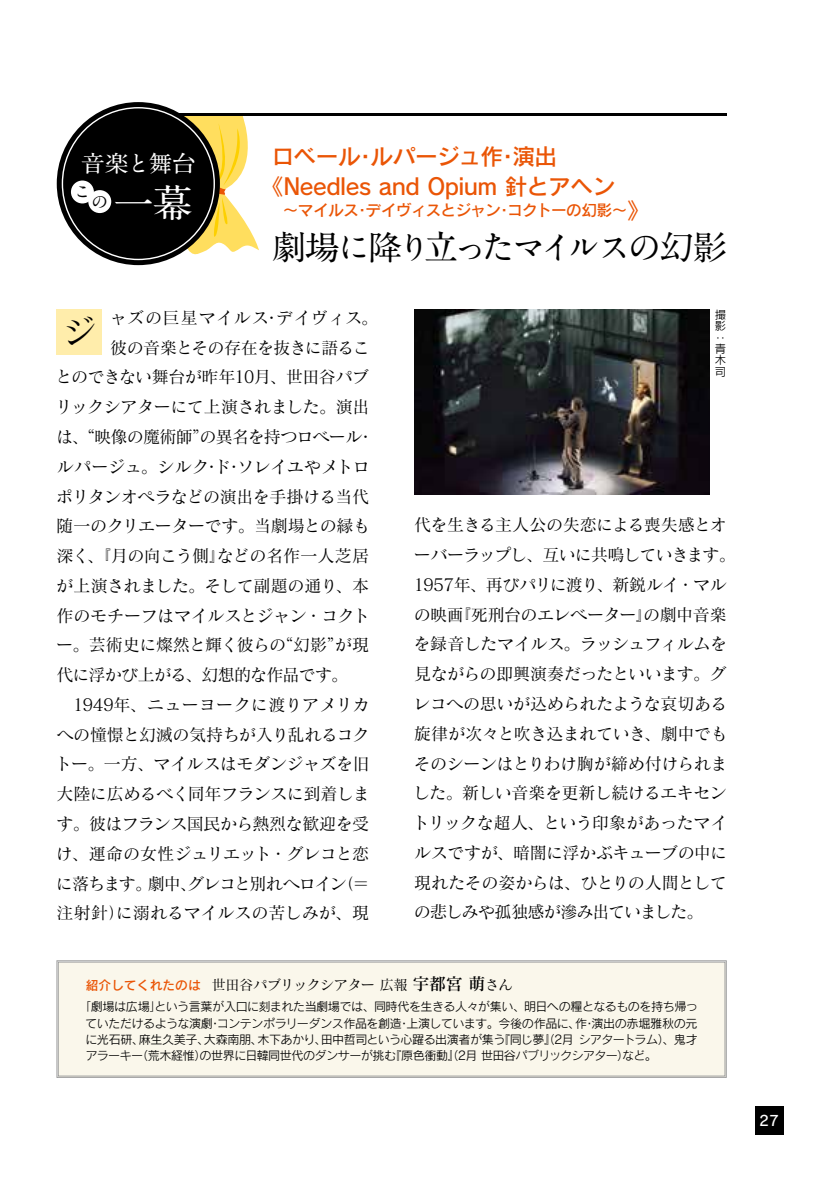
<style>
.page{position:relative;width:840px;height:1191px;background:#fff}
.page>*{position:absolute;margin:0;border:0;box-sizing:border-box;transform-origin:0 0}
.t1{font:700 37.8px "A1 Mincho Std";color:#fff;scale:1.05 1}
.t2{font:34px "Matisse Pro M";color:#000}
.t3{font:700 33.6px "A1 Mincho Std";letter-spacing:-.11em;color:#000}
.t4{font:700 22.8px "A1 Mincho Std";letter-spacing:-.065em;color:#fff;scale:1.05 1}
.t5{font:22.6px/29.8px "Rodin Pro DB";letter-spacing:-.025em;color:#ea5506}
.t6{font:17px/29.8px "Matisse Pro M";letter-spacing:-.03em;color:#000}
.t7{font:17px "Matisse Pro M";letter-spacing:-.06em;color:#000}
.t8{font:17px "Matisse Pro M";letter-spacing:-.05em;color:#000}
.t9{font:17px/29.8px "Matisse Pro M";letter-spacing:-.01em;color:#000}
.t10{font:17px "Matisse Pro M";letter-spacing:-.005em;color:#000}
.t11{font:17px/29.8px "Matisse Pro M";letter-spacing:.01em;color:#000}
.t12{font:17px "Matisse Pro M";letter-spacing:.045em;color:#000}
.t13{font:17px "Matisse Pro M";letter-spacing:.005em;color:#000}
.t14{font:17px "Matisse Pro DB";color:#000}
.t15{font:700 16.4px "A1 Mincho Std";color:#000;scale:1.05 1}
.t16{font:15.6px "Rodin Pro DB";letter-spacing:-.03em;color:#ea5506}
.t17{font:14.2px "Matisse Pro M";letter-spacing:-.04em;color:#000}
.t18{font:14.2px "Rodin Pro DB";color:#fff}
.t19{font:12.8px "Rodin Pro DB";color:#ea5506}
.t20{font:12px/16.2px "Rodin Pro M";letter-spacing:-.04em;color:#000}
.t21{font:11.4px/11.4px "Rodin Pro M";color:#000;text-align:justify}
.s1{font-family:"Matisse Pro DB";font-size:17px}
</style>
<div class="page">
<div style="left:754px;top:1106px;width:28px;height:28px;background:#000"></div>
<svg style="left:168px;top:116px;width:91px;height:144px"></svg>
<hr style="left:176px;top:113px;width:550px;height:3px;background:#000">
<img style="left:414px;top:309px;width:295px;height:185px">
<div style="left:57px;top:960px;width:669px;height:117px;background:#faf7eb"></div>
<div style="left:58px;top:961px;width:667px;height:115px;border:1px solid #9fa0a0"></div>
<div style="left:57px;top:309px;width:45px;height:46px;background:#ffedab"></div>
<div style="left:57px;top:102px;width:163px;height:163px;background:#000;border-radius:50%"></div>
<div style="left:71px;top:180px;width:23px;height:23px;background:#fff;border-radius:50%"></div>
<div style="left:88px;top:190px;width:23px;height:23px;background:#fff;border-radius:50%"></div>
<h3 class="t4" style="left:81px;top:145px;width:111px">音楽と舞台</h3>
<h1 class="t1" style="left:114px;top:172px;width:76px">一幕</h1>
<p class="t15" style="left:74px;top:179px;width:18px">こ</p>
<p class="t15" style="left:91px;top:188px;width:18px">の</p>
<h3 class="t5" style="left:271px;top:141px;width:287px">ロベールルパージュ作演出</h3>
<h3 class="t5" style="left:261px;top:141px;width:355px;text-indent:93px">・<br>《Needles and Opium 針とアヘン</h3>
<h3 class="t5" style="left:496px;top:141px;width:24px">・</h3>
<h3 class="t5" style="left:626px;top:195px;width:24px">《</h3>
<p class="t16" style="left:283px;top:200px;width:346px">〜マイルスデイヴィスとジャンコクトーの幻影〜</p>
<p class="t16" style="left:354px;top:200px;width:17px">・</p>
<h3 class="t3" style="left:272px;top:220px;width:456px">劇場に降り立ったマイルスの幻影</h3>
<p class="t16" style="left:496px;top:200px;width:17px">・</p>
<p class="t12" style="left:110px;top:307px;width:270px">ャズの巨星マイルスデイヴィス。</p>
<p class="t6" style="left:263px;top:302px;width:19px">・</p>
<p class="t6" style="left:110px;top:332px;width:261px">彼の音楽とその存在を抜きに語るこ</p>
<p class="t6" style="left:56px;top:362px;width:314px">とのできない舞台が昨年10月、世田谷パブ</p>
<p class="t6" style="left:55px;top:391px;width:315px">リックシアターにて上演されました。演出</p>
<p class="t6" style="left:357px;top:421px;width:19px">・</p>
<h2 class="t2" style="left:62px;top:310px;width:36px">ジ</h2>
<p class="t6" style="left:56px;top:421px;width:307px">は、“映像の魔術師の異名を持つロベール</p>
<p class="t11" style="left:56px;top:421px;width:314px;text-indent:136px">”<br>ルパージュ。シルクドソレイユやメトロ</p>
<p class="t6" style="left:203px;top:451px;width:41px">・・</p>
<p class="t6" style="left:56px;top:481px;width:314px">ポリタンオペラなどの演出を手掛ける当代</p>
<p class="t6" style="left:56px;top:510px;width:315px">随一のクリエーターです。当劇場との縁も</p>
<p class="t13" style="left:217px;top:545px;width:154px">などの名作一人芝居</p>
<p class="t8" style="left:56px;top:545px;width:171px">深く、『月の向こう側』</p>
<p class="t6" style="left:56px;top:570px;width:314px">が上演されました。そして副題の通り、本</p>
<p class="t6" style="left:56px;top:600px;width:315px">作のモチーフはマイルスとジャン・コクト</p>
<p class="t6" style="left:335px;top:629px;width:36px">が現</p>
<p class="t6" style="left:56px;top:629px;width:231px">ー。芸術史に燦然と輝く彼らの</p>
<p class="t8" style="left:56px;top:664px;width:293px">代に浮かび上がる、幻想的な作品です。</p>
<p class="t10" style="left:57px;top:694px;width:314px">　1949年、ニューヨークに渡りアメリカ</p>
<p class="t6" style="left:56px;top:719px;width:314px">への憧憬と幻滅の気持ちが入り乱れるコク</p>
<p class="t6" style="left:55px;top:749px;width:315px">トー。一方、マイルスはモダンジャズを旧</p>
<p class="t6" style="left:56px;top:778px;width:315px">大陸に広めるべく同年フランスに到着しま</p>
<p class="t6" style="left:56px;top:808px;width:314px">す。彼はフランス国民から熱烈な歓迎を受</p>
<p class="t6" style="left:56px;top:838px;width:314px">け、運命の女性ジュリエット・グレコと恋</p>
<p class="t6" style="left:336px;top:868px;width:34px">)=</p>
<p class="t6" style="left:276px;top:629px;width:69px">“幻影”</p>
<p class="t9" style="left:116px;top:868px;width:254px;text-indent:-60px">に落ちます。<br>に溺れるマイルスの苦しみが、現</p>
<p class="t7" style="left:148px;top:872px;width:200px">劇中グレコと別れヘロイン</p>
<p class="t6" style="left:180px;top:868px;width:19px">、</p>
<p class="t6" style="left:56px;top:897px;width:71px">注射針）</p>
<p class="t21" style="left:714px;top:309px;width:12px">撮影</p>
<p class="t21" style="left:714px;top:331px;width:10px">：</p>
<p class="t21" style="left:714px;top:343px;width:12px">青木司</p>
<p class="t6" style="left:414px;top:509px;width:314px">代を生きる主人公の失恋による喪失感とオ</p>
<p class="t7" style="left:413px;top:544px;width:323px">ーバーラップし、互いに共鳴していきます。</p>
<p class="t6" style="left:413px;top:569px;width:314px">1957年、再びパリに渡り、新鋭ルイ・マル</p>
<p class="t6" style="left:453px;top:599px;width:274px">『死刑台のエレベーターの劇中音楽</p>
<p class="t6" style="left:412px;top:599px;width:316px">の映画<br>を録音したマイルス。ラッシュフィルムを見ながらの即興演奏だったといいます。グレコへの思いが込められたような哀切ある旋律が次々と吹き込まれていき、劇中でもそのシーンはとりわけ胸が締め付けられました。新しい音楽を更新し続けるエキセントリックな超人、という印象があったマイルスですが、暗闇に浮かぶキューブの中に現れたその姿からは、ひとりの人間としての悲しみや孤独感が滲み出ていました。</p>
<p class="t6" style="left:635px;top:599px;width:19px">』</p>
<p class="t14" style="left:412px;top:972px;width:52px">宇都宮</p>
<p class="t17" style="left:468px;top:975px;width:45px"><span class="s1">萌</span>さん</p>
<p class="t17" style="left:212px;top:975px;width:197px">世田谷パブリックシアター広報</p>
<p class="t19" style="left:86px;top:976px;width:116px">紹介してくれたのは</p>
<p class="t20" style="left:79px;top:998px;width:620px">「劇場は広場という言葉が入口に刻まれた当劇場では、同時代を生きる人々が集い、明日への糧となるものを持ち帰っ</p>
<p class="t20" style="left:85px;top:998px;width:613px;text-indent:64px">」<br>ていただけるような演劇コンテンポラリーダンス作品を創造上演しています。今後の作品に作、 演出の赤堀雅秋の元</p>
<p class="t20" style="left:209px;top:1014px;width:14px">・</p>
<p class="t20" style="left:398px;top:1014px;width:14px">・</p>
<p class="t20" style="left:583px;top:1014px;width:14px">・</p>
<p class="t20" style="left:321px;top:1030px;width:186px">田中哲司という心躍る出演者が集う</p>
<p class="t20" style="left:498px;top:1030px;width:59px">『同じ夢』（</p>
<p class="t20" style="left:554px;top:1030px;width:145px">2月シアタートラム）、鬼才</p>
<p class="t20" style="left:204px;top:1030px;width:60px">大森南朋、</p>
<p class="t20" style="left:85px;top:1030px;width:60px">に光石研、</p>
<p class="t20" style="left:139px;top:1030px;width:72px">麻生久美子、</p>
<p class="t20" style="left:257px;top:1030px;width:71px">木下あかり、</p>
<p class="t20" style="left:457px;top:1047px;width:200px">2月世田谷パブリックシアターなど。</p>
<p class="t20" style="left:136px;top:1047px;width:261px">（荒木経惟の世界に日韓同世代のダンサーが挑む</p>
<p class="t20" style="left:194px;top:1047px;width:14px">）</p>
<p class="t20" style="left:446px;top:1047px;width:15px">』（</p>
<p class="t20" style="left:617px;top:1047px;width:14px">）</p>
<p class="t20" style="left:389px;top:1047px;width:60px">『原色衝動</p>
<p class="t20" style="left:85px;top:1047px;width:59px">アラーキー</p>
<p class="t18" style="left:758px;top:1111px;width:21px">27</p>
</div>
